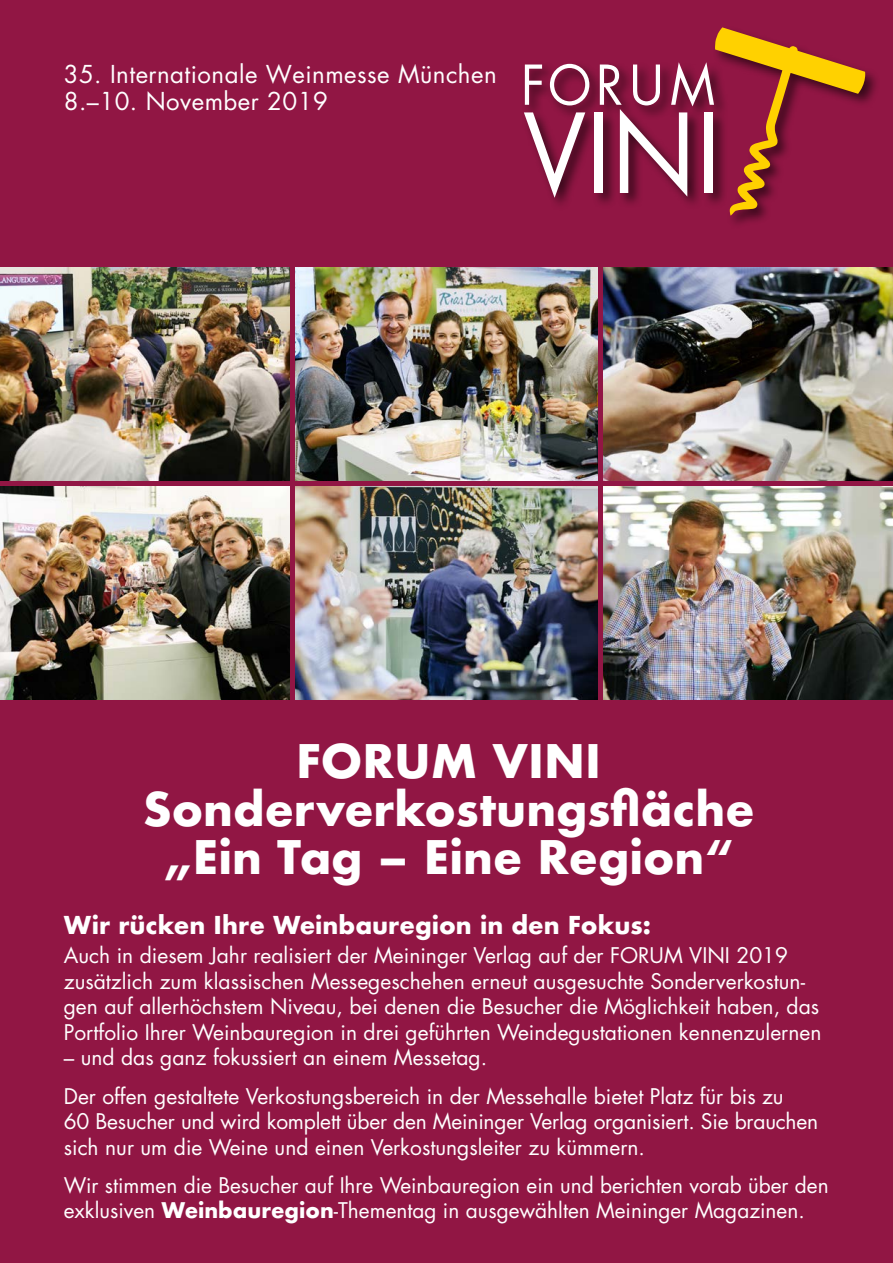
<style>
.page{position:relative;width:893px;height:1263px;background:#911644}
.page>*{position:absolute;margin:0;border:0;box-sizing:border-box;transform-origin:0 0}
.t1{font:700 45px/48px "Futura";color:#fff;text-align:center}
.t2{font:24px/27px "Futura";letter-spacing:.02em;color:#fff}
.t3{font:700 24px "Futura";color:#fff}
.t4{font:21px/25.5px "Futura";color:#fff}
.s1{font-weight:700}
</style>
<div class="page">
<div style="left:712px;top:25px;width:168px;height:204px;background:#000;opacity:.6"></div>
<div style="left:522px;top:61px;width:206px;height:150px;background:#000;opacity:.6"></div>
<svg style="left:524px;top:112px;width:61px;height:86px"></svg>
<div style="left:595px;top:112px;width:8px;height:81px;background:#fff"></div>
<svg style="left:525px;top:65px;width:17px;height:40px"></svg>
<svg style="left:550px;top:64px;width:39px;height:41px"></svg>
<svg style="left:600px;top:27px;width:265px;height:189px"></svg>
<img style="left:296px;top:487px;width:301px;height:212px">
<img style="left:604px;top:268px;width:289px;height:212px">
<img style="left:0;top:487px;width:289px;height:212px">
<img style="left:0;top:268px;width:289px;height:212px">
<img style="left:296px;top:268px;width:301px;height:212px">
<img style="left:604px;top:487px;width:289px;height:212px">
<p class="t2" style="left:64px;top:60px;width:434px">35. Internationale Weinmesse München<br>8.–10. November 2019</p>
<h1 class="t1" style="left:143px;top:737px;width:613px">FORUM VINI<br>Sonderverkostungsfläche „Ein Tag – Eine Region“</h1>
<p class="t3" style="left:64px;top:907px;width:589px">Wir rücken Ihre Weinbauregion in den Fokus:</p>
<p class="t4" style="left:64px;top:942px;width:759px">Auch in diesem Jahr realisiert der Meininger Verlag auf der FORUM VINI 2019 zusätzlich zum klassischen Messegeschehen erneut ausgesuchte Sonderverkostun&shy;gen auf allerhöchstem Niveau, bei denen die Besucher die Möglichkeit haben, das Portfolio Ihrer Weinbauregion in drei geführten Weindegustationen kennenzulernen</p>
<p class="t4" style="left:64px;top:1038px;width:721px;line-height:38.2px">– und das ganz fokussiert an einem Messetag.<br>Der offen gestaltete Verkostungsbereich in der Messehalle bietet Platz für bis zu</p>
<p class="t4" style="left:64px;top:1108px;width:756px">60 Besucher und wird komplett über den Meininger Verlag organisiert. Sie brauchen sich nur um die Weine und einen Verkostungsleiter zu kümmern.</p>
<p class="t4" style="left:64px;top:1172px;width:766px">Wir stimmen die Besucher auf Ihre Weinbauregion ein und berichten vorab über den exklusiven <span class="s1">Weinbauregion</span>-Thementag in ausgewählten Meininger Magazinen.</p>
</div>
